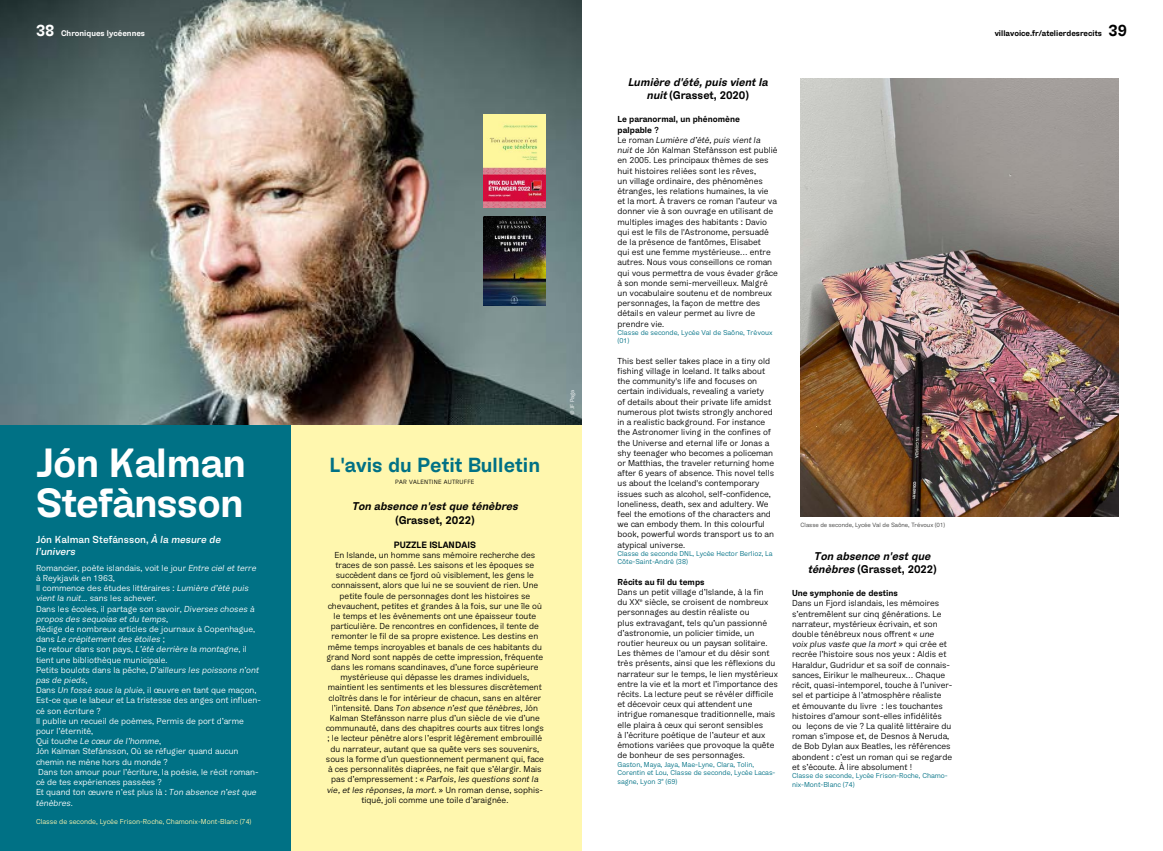
<style>
.page{position:relative;width:1163px;height:851px;background:#fff}
.page>*{position:absolute;margin:0;border:0;box-sizing:border-box;transform-origin:0 0}
.t1{font:700 40px/40px "G Gdiplomat";letter-spacing:-.02em;color:#fff}
.t2{font:700 20px "G Gdiplomat";color:#007185}
.t3{font:italic 700 11px/13.2px "G Gdiplomat";color:#000;text-align:center}
.t4{font:700 11px "G Gdiplomat";color:#000}
.t5{font:500 10px/12px "G Gdiplomat";color:#fff}
.t6{font:700 9px "G Gdiplomat";color:#000}
.t7{font:8.5px/10.2px "G Gdiplomat";color:#000}
.t8{font:8.5px/10.2px "G Gdiplomat";color:#fff}
.t9{font:700 8.5px "G Gdiplomat";color:#000}
.t10{font:700 8px "G Gdiplomat";color:#000}
.t11{font:700 8px "G Gdiplomat";color:#fff}
.t12{font:7px/8.4px "G Gdiplomat";color:#007185}
.t13{font:7px "G Gdiplomat";color:#fff7ae}
.t14{font:6px "G Gdiplomat";color:#3c3c3b}
.t15{font:6px "G Gdiplomat";letter-spacing:.04em;color:#000}
.t16{font:5.5px "G Gdiplomat";color:#fff}
.s1{font-size:16px}
.s2{font-style:italic}
.s3{font-style:normal}
.s4{font-weight:700}
.s5{font-weight:500}
</style>
<div class="page">
<img style="left:0;top:0;width:581px;height:425px">
<img style="left:483px;top:216px;width:62px;height:90px">
<img style="left:483px;top:114px;width:62px;height:94px">
<img style="left:800px;top:78px;width:318px;height:438px">
<div style="left:0;top:425px;width:291px;height:425px;background:#007185"></div>
<div style="left:291px;top:425px;width:290px;height:425px;background:#fff7ae"></div>
<p class="t11" style="left:36px;top:28px;width:111px"><span class="s1">38</span> Chroniques lycéennes</p>
<h1 class="t1" style="left:36px;top:442px;width:212px">Jón Kalman<br>Stefànsson</h1>
<p class="t5" style="left:36px;top:533px;width:187px">Jón Kalman Stefánsson, <span class="s2">À la mesure de l’univers</span></p>
<p class="t8" style="left:36px;top:562px;width:226px">Romancier, poète islandais, voit le jour <span class="s2">Entre ciel et terre </span>à Reykjavik en 1963,<br>Il commence des études littéraires : <span class="s2">Lumière d’été puis vient la nuit</span>... sans les achever.<br>Dans les écoles, il partage son savoir, <span class="s2">Diverses choses à propos des sequoias et du temps</span>,<br>Rédige de nombreux articles de journaux à Copenhague, dans <span class="s2">Le crépitement des étoiles</span> ;<br>De retour dans son pays, <span class="s2">L’été derrière la montagne</span>, il tient une bibliothèque municipale.<br>Petits boulots dans la pêche, <span class="s2">D’ailleurs les poissons n’ont pas de pieds</span>,<br>Dans <span class="s2">Un fossé sous la pluie</span>, il œuvre en tant que maçon, Est-ce que le labeur et La tristesse des anges ont influen&shy;cé son écriture ?<br>Il publie un recueil de poèmes, Permis de port d’arme pour l’éternité,<br>Qui touche <span class="s2">Le cœur de l’homme</span>,<br>Jón Kalman Stefánsson, Où se réfugier quand aucun chemin ne mène hors du monde ?<br>Dans ton amour pour l’écriture, la poésie, le récit roman&shy;cé de tes expériences passées ?<br>Et quand ton œuvre n’est plus là : <span class="s2">Ton absence n’est que ténèbres.</span></p>
<p class="t13" style="left:36px;top:817px;width:217px">Classe de seconde, Lycée Frison-Roche, Chamonix-Mont-Blanc (74)</p>
<h2 class="t2" style="left:329px;top:452px;width:212px">L'avis du Petit Bulletin</h2>
<p class="t15" style="left:395px;top:478px;width:81px">PAR VALENTINE AUTRUFFE</p>
<p class="t3" style="left:351px;top:499px;width:171px">Ton absence n'estque ténèbres</p>
<p class="t4" style="left:395px;top:512px;width:81px">(Grasset, 2022)</p>
<p class="t6" style="left:394px;top:538px;width:84px">PUZZLE ISLANDAIS</p>
<p class="t7" style="left:326px;top:549px;width:220px;text-align:center">En Islande, un homme sans mémoire recherche des traces de son passé. Les saisons et les époques se succèdent dans ce fjord où visiblement, les gens le connaissent, alors que lui ne se souvient de rien. Une petite foule de personnages dont les histoires se chevauchent, petites et grandes à la fois, sur une île où le temps et les événements ont une épaisseur toute particulière. De rencontres en confidences, il tente de remonter le fil de sa propre existence. Les destins en même temps incroyables et banals de ces habitants du grand Nord sont nappés de cette impression, fréquente dans les romans scandinaves, d’une force supérieure mystérieuse qui dépasse les drames individuels, maintient les sentiments et les blessures discrètement cloîtrés dans le for intérieur de chacun, sans en altérer l’intensité. Dans <span class="s2">Ton absence n’est que ténèbres</span>, Jón Kalman Stefánsson narre plus d’un siècle de vie d’une communauté, dans des chapitres courts aux titres longs ; le lecteur pénètre alors l’esprit légèrement embrouillé du narrateur, autant que sa quête vers ses souvenirs, sous la forme d’un questionnement permanent qui, face à ces personnalités diaprées, ne fait que s’élargir. Mais pas d’empressement : « <span class="s2">Parfois, les questions sont la vie, et les réponses, la mort.</span> » Un roman dense, sophis&shy;tiqué, joli comme une toile d’araignée.</p>
<p class="t16" style="left:568px;top:415px;width:27px;rotate:-90deg">© JF Paga</p>
<p class="t3" style="left:627px;top:75px;width:144px">Lumière d'été,puis vientla nuit<span class="s3">(Grasset, 2020)</span></p>
<p class="t7" style="left:617px;top:115px;width:162px"><span class="s4">Le paranormal, un phénomène<br>palpable</span> <span class="s5">?<br></span>Le roman <span class="s2">Lumière d’été, puis vient la<br>nuit</span> de Jón Kalman Stefànsson est publié en 2005. Les principaux thèmes de ses huit histoires reliées sont les rêves,<br>un village ordinaire, des phénomènes étranges, les relations humaines, la vie et la mort. À travers ce roman l’auteur va donner vie à son ouvrage en utilisant de multiples images des habitants : Davio qui est le fils de l'Astronome, persuadé de la présence de fantômes, Elisabet<br>qui est une femme mystérieuse… entre autres. Nous vous conseillons ce roman qui vous permettra de vous évader grâce à son monde semi-merveilleux. Malgré un vocabulaire soutenu et de nombreux personnages, la façon de mettre des détails en valeur permet au livre de prendre vie.</p>
<p class="t12" style="left:617px;top:328px;width:156px">Classe de seconde, Lycée Val de Saône, Trévoux (01)</p>
<p class="t7" style="left:617px;top:356px;width:158px">This best seller takes place in a tiny old fishing village in Iceland. It talks about the community's life and focuses on certain individuals, revealing a variety<br>of details about their private life amidst numerous plot twists strongly anchored in a realistic background. For instance the Astronomer living in the confines of the Universe and eternal life or Jonas a shy teenager who becomes a policeman or Matthias, the traveler returning home after 6 years of absence. This novel tells us about the Iceland's contemporary issues such as alcohol, self-confidence, loneliness, death, sex and adultery. We feel the emotions of the characters and we can embody them. In this colourful book, powerful words transport us to an atypical universe.</p>
<p class="t12" style="left:617px;top:549px;width:157px">Classe de seconde DNL, Lycée Hector Berlioz, La<br>Côte-Saint-André (38)</p>
<p class="t9" style="left:617px;top:576px;width:89px">Récits au fil du temps</p>
<p class="t7" style="left:617px;top:587px;width:162px">Dans un petit village d’Islande, à la fin<br>du XX<sup>e</sup> siècle, se croisent de nombreux personnages au destin réaliste ou<br>plus extravagant, tels qu’un passionné d’astronomie, un policier timide, un routier heureux ou un paysan solitaire.<br>Les thèmes de l’amour et du désir sont très présents, ainsi que les réflexions du narrateur sur le temps, le lien mystérieux entre la vie et la mort et l’importance des récits. La lecture peut se révéler difficile et décevoir ceux qui attendent une intrigue romanesque traditionnelle, mais elle plaira à ceux qui seront sensibles<br>à l’écriture poétique de l’auteur et aux émotions variées que provoque la quête de bonheur de ses personnages.</p>
<p class="t12" style="left:617px;top:760px;width:159px">Gaston, Maya, Jaya, Mae-Lyne, Clara, Tolin,<br>Corentin et Lou, Classe de seconde, Lycée Lacas&shy;sagne, Lyon 3<sup>e</sup> (69)</p>
<p class="t14" style="left:800px;top:521px;width:146px">Classe de seconde, Lycée Val de Saône, Trévoux (01)</p>
<p class="t3" style="left:807px;top:549px;width:130px">Ton absence n'estque ténèbres <span class="s3">(Grasset, 2022)</span></p>
<p class="t9" style="left:792px;top:587px;width:107px">Une symphonie de destins</p>
<p class="t7" style="left:792px;top:598px;width:162px">Dans un Fjord islandais, les mémoires s’entremêlent sur cinq générations. Le narrateur, mystérieux écrivain, et son double ténébreux nous offrent « <span class="s2">une<br>voix plus vaste que la mort</span> » qui crée et recrée l’histoire sous nos yeux : Aldis et Haraldur, Gudridur et sa soif de connais&shy;sances, Eirikur le malheureux… Chaque récit, quasi-intemporel, touche à l’univer&shy;sel et participe à l’atmosphère réaliste<br>et émouvante du livre : les touchantes histoires d’amour sont-elles infidélités ou leçons de vie ? La qualité littéraire du roman s’impose et, de Desnos à Neruda, de Bob Dylan aux Beatles, les références abondent : c’est un roman qui se regarde et s’écoute. À lire absolument !</p>
<p class="t12" style="left:792px;top:771px;width:157px">Classe de seconde, Lycée Frison-Roche, Chamo&shy;nix-Mont-Blanc (74)</p>
<p class="t10" style="left:994px;top:28px;width:134px">villavoice.fr/atelierdesrecits <span class="s1">39</span></p>
</div>
